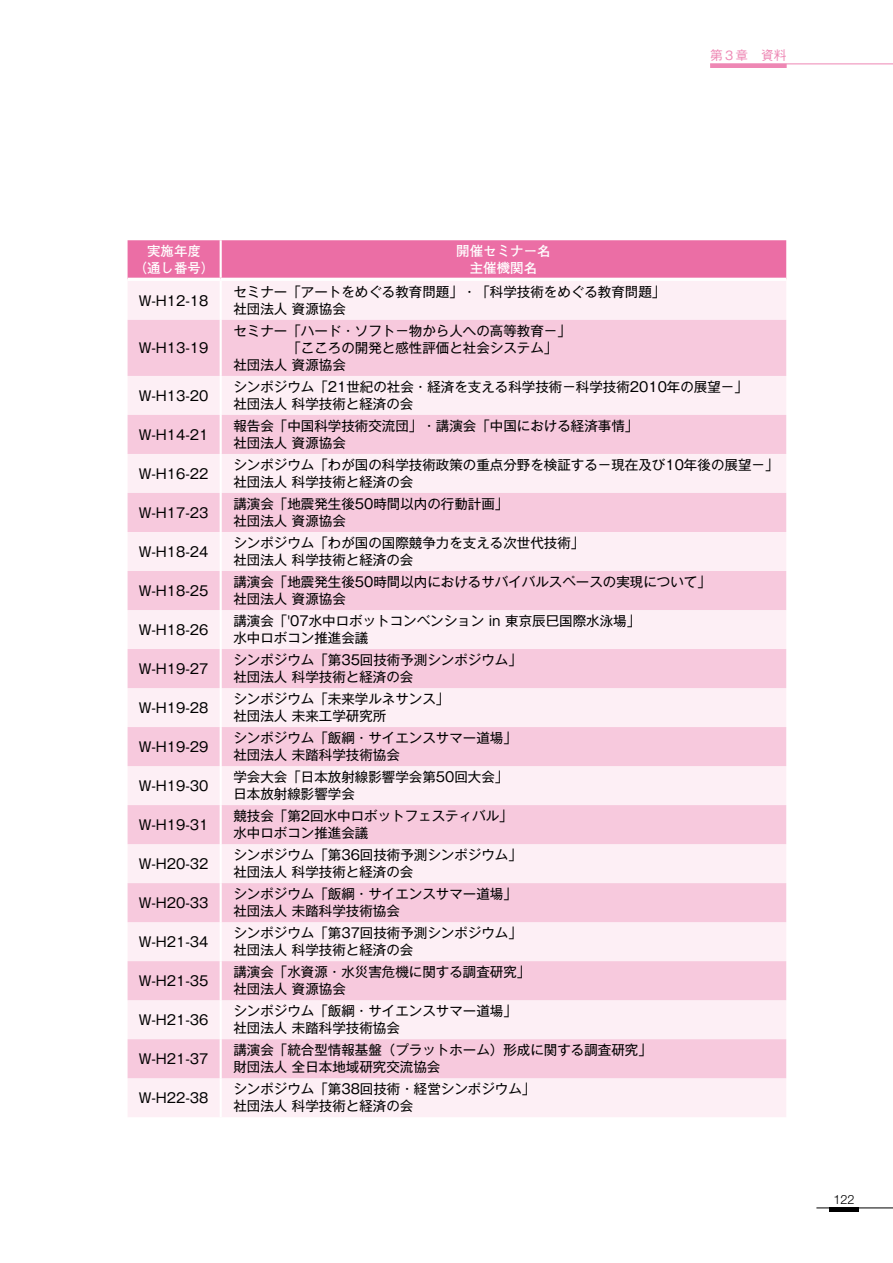
<style>
.page{position:relative;width:893px;height:1263px;background:#fff}
.page>*{position:absolute;margin:0;border:0;box-sizing:border-box;transform-origin:0 0}
.t1{font:13.5px/17px "Gothic MB101 Pr 6";color:#000}
.t2{font:700 13.5px/17px "Futo Go B101 Pr 6";color:#fff;text-align:center}
.t3{font:500 12.75px "Gothic BBB Pr 6";color:#ee87b4}
.t4{font:300 12.75px "Helvetica Neue";color:#000}
</style>
<div class="page">
<hr style="left:816px;top:1208px;width:77px;height:1px;background:#000">
<hr style="left:829px;top:1208px;width:30px;height:4px;background:#000">
<hr style="left:710px;top:64px;width:183px;height:1px;background:#ee87b4">
<hr style="left:710px;top:64px;width:77px;height:4px;background:#ee87b4">
<div style="left:128px;top:240px;width:658px;height:38px;background:#eb6ea5"></div>
<div style="left:128px;top:281px;width:658px;height:836px;background:#fdeff5"></div>
<svg style="left:128px;top:320px;width:658px;height:758px;fill:#f7c9dd"></svg>
<hr style="left:220px;top:281px;width:2px;height:39px;background:#fff">
<hr style="left:220px;top:320px;width:2px;height:56px;background:#fff">
<hr style="left:220px;top:376px;width:2px;height:39px;background:#fff">
<hr style="left:220px;top:415px;width:2px;height:39px;background:#fff">
<hr style="left:220px;top:454px;width:2px;height:39px;background:#fff">
<hr style="left:220px;top:493px;width:2px;height:39px;background:#fff">
<hr style="left:220px;top:532px;width:2px;height:39px;background:#fff">
<hr style="left:220px;top:571px;width:2px;height:39px;background:#fff">
<hr style="left:220px;top:610px;width:2px;height:39px;background:#fff">
<hr style="left:220px;top:649px;width:2px;height:39px;background:#fff">
<hr style="left:220px;top:688px;width:2px;height:39px;background:#fff">
<hr style="left:220px;top:727px;width:2px;height:39px;background:#fff">
<hr style="left:220px;top:766px;width:2px;height:39px;background:#fff">
<hr style="left:220px;top:805px;width:2px;height:39px;background:#fff">
<hr style="left:220px;top:844px;width:2px;height:39px;background:#fff">
<hr style="left:220px;top:883px;width:2px;height:39px;background:#fff">
<hr style="left:220px;top:922px;width:2px;height:39px;background:#fff">
<hr style="left:220px;top:961px;width:2px;height:39px;background:#fff">
<hr style="left:220px;top:1000px;width:2px;height:39px;background:#fff">
<hr style="left:220px;top:1039px;width:2px;height:39px;background:#fff">
<hr style="left:220px;top:1078px;width:2px;height:39px;background:#fff">
<hr style="left:220px;top:240px;width:2px;height:38px;background:#fff">
<p class="t3" style="left:710px;top:45px;width:78px">第３章　資料</p>
<p class="t2" style="left:134px;top:242px;width:83px">実施年度<br>（通し番号）</p>
<p class="t2" style="left:456px;top:242px;width:96px">開催セミナー名主催機関名</p>
<p class="t1" style="left:139px;top:291px;width:71px">W-H12-18</p>
<p class="t1" style="left:233px;top:282px;width:434px">セミナー「アートをめぐる教育問題」・「科学技術をめぐる教育問題」社団法人 資源協会</p>
<p class="t1" style="left:139px;top:338px;width:71px">W-H13-19</p>
<p class="t1" style="left:233px;top:321px;width:339px">セミナー「ハード・ソフト－物から人への高等教育－」　　　　「こころの開発と感性評価と社会システム」社団法人 資源協会</p>
<p class="t1" style="left:139px;top:386px;width:71px">W-H13-20</p>
<p class="t1" style="left:233px;top:377px;width:516px">シンポジウム「21世紀の社会・経済を支える科学技術－科学技術2010年の展望－」社団法人 科学技術と経済の会</p>
<p class="t1" style="left:139px;top:425px;width:71px">W-H14-21</p>
<p class="t1" style="left:233px;top:416px;width:407px">報告会「中国科学技術交流団」・講演会「中国における経済事情」社団法人 資源協会</p>
<p class="t1" style="left:139px;top:464px;width:71px">W-H16-22</p>
<p class="t1" style="left:233px;top:456px;width:546px">シンポジウム「わが国の科学技術政策の重点分野を検証する－現在及び10年後の展望－」社団法人 科学技術と経済の会</p>
<p class="t1" style="left:139px;top:503px;width:71px">W-H17-23</p>
<p class="t1" style="left:233px;top:495px;width:276px">講演会「地震発生後50時間以内の行動計画」社団法人 資源協会</p>
<p class="t1" style="left:139px;top:542px;width:71px">W-H18-24</p>
<p class="t1" style="left:233px;top:534px;width:353px">シンポジウム「わが国の国際競争力を支える次世代技術」社団法人 科学技術と経済の会</p>
<p class="t1" style="left:139px;top:581px;width:71px">W-H18-25</p>
<p class="t1" style="left:233px;top:573px;width:479px">講演会「地震発生後50時間以内におけるサバイバルスペースの実現について」社団法人 資源協会</p>
<p class="t1" style="left:139px;top:620px;width:71px">W-H18-26</p>
<p class="t1" style="left:233px;top:612px;width:408px">講演会「'07水中ロボットコンベンション in 東京辰巳国際水泳場」水中ロボコン推進会議</p>
<p class="t1" style="left:139px;top:659px;width:71px">W-H19-27</p>
<p class="t1" style="left:233px;top:651px;width:290px">シンポジウム「第35回技術予測シンポジウム」社団法人 科学技術と経済の会</p>
<p class="t1" style="left:139px;top:698px;width:71px">W-H19-28</p>
<p class="t1" style="left:233px;top:690px;width:218px">シンポジウム「未来学ルネサンス」社団法人 未来工学研究所</p>
<p class="t1" style="left:139px;top:737px;width:71px">W-H19-29</p>
<p class="t1" style="left:233px;top:729px;width:285px">シンポジウム「飯綱・サイエンスサマー道場」社団法人 未踏科学技術協会</p>
<p class="t1" style="left:139px;top:776px;width:71px">W-H19-30</p>
<p class="t1" style="left:233px;top:768px;width:276px">学会大会「日本放射線影響学会第50回大会」日本放射線影響学会</p>
<p class="t1" style="left:139px;top:815px;width:71px">W-H19-31</p>
<p class="t1" style="left:233px;top:807px;width:281px">競技会「第2回水中ロボットフェスティバル」水中ロボコン推進会議</p>
<p class="t1" style="left:139px;top:854px;width:71px">W-H20-32</p>
<p class="t1" style="left:233px;top:846px;width:290px">シンポジウム「第36回技術予測シンポジウム」社団法人 科学技術と経済の会</p>
<p class="t1" style="left:139px;top:893px;width:71px">W-H20-33</p>
<p class="t1" style="left:233px;top:885px;width:285px">シンポジウム「飯綱・サイエンスサマー道場」社団法人 未踏科学技術協会</p>
<p class="t1" style="left:139px;top:932px;width:71px">W-H21-34</p>
<p class="t1" style="left:233px;top:924px;width:290px">シンポジウム「第37回技術予測シンポジウム」社団法人 科学技術と経済の会</p>
<p class="t1" style="left:139px;top:971px;width:71px">W-H21-35</p>
<p class="t1" style="left:233px;top:963px;width:299px">講演会「水資源・水災害危機に関する調査研究」社団法人 資源協会</p>
<p class="t1" style="left:139px;top:1010px;width:71px">W-H21-36</p>
<p class="t1" style="left:233px;top:1002px;width:285px">シンポジウム「飯綱・サイエンスサマー道場」社団法人 未踏科学技術協会</p>
<p class="t1" style="left:139px;top:1049px;width:71px">W-H21-37</p>
<p class="t1" style="left:233px;top:1041px;width:420px">講演会「統合型情報基盤（プラットホーム）形成に関する調査研究」財団法人 全日本地域研究交流協会</p>
<p class="t1" style="left:139px;top:1088px;width:71px">W-H22-38</p>
<p class="t1" style="left:233px;top:1080px;width:303px">シンポジウム「第38回技術・経営シンポジウム」社団法人 科学技術と経済の会</p>
<p class="t4" style="left:833px;top:1191px;width:23px">122</p>
</div>
